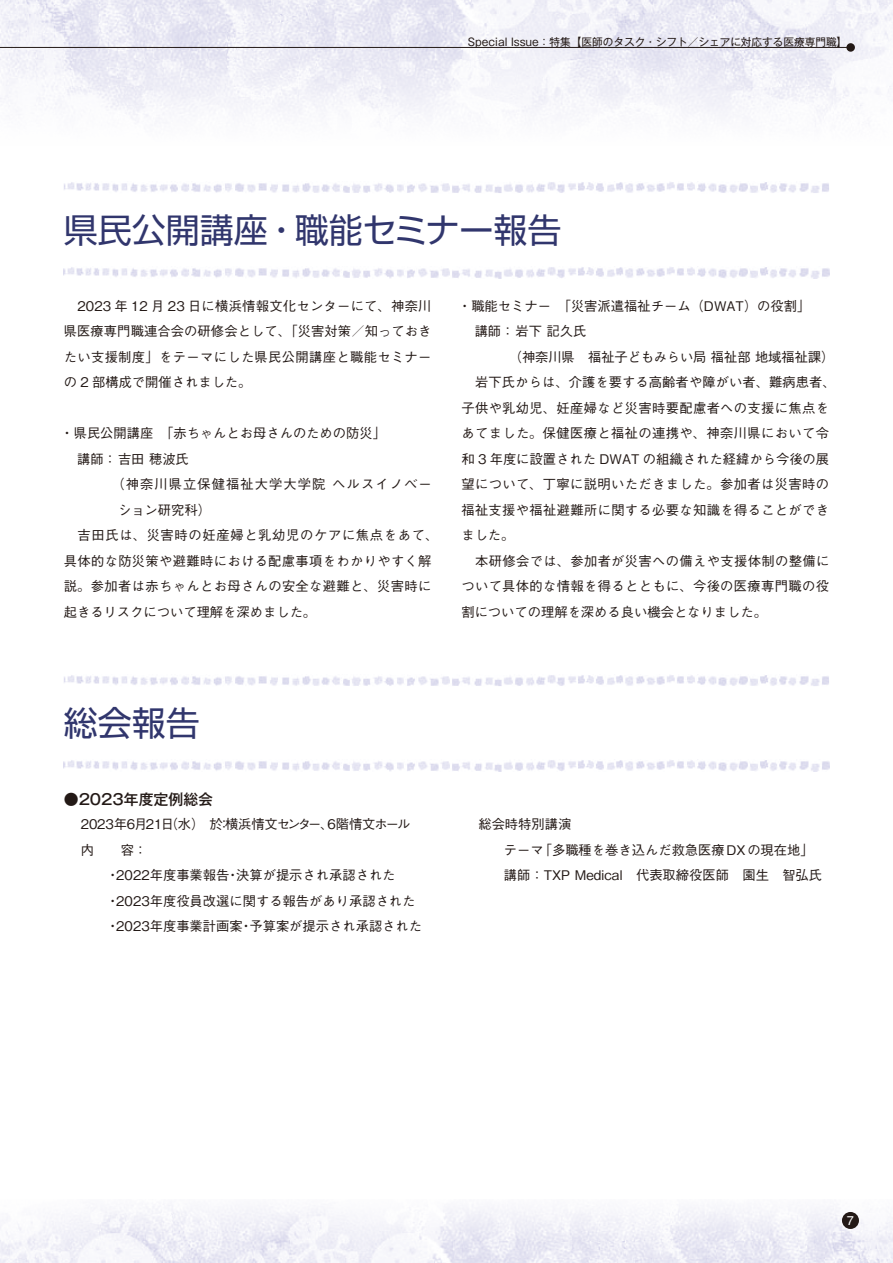
<style>
.page{position:relative;width:893px;height:1263px;background:#fff}
.page>*{position:absolute;margin:0;border:0;box-sizing:border-box;transform-origin:0 0}
.t1{font:34.05px "Shin Go Pr 6";color:#31366d}
.t2{font:500 14.85px "Gothic MB101 Pr 6";color:#231916}
.t3{font:500 13.35px/25.5px "Gothic BBB Pr 6";letter-spacing:.005em;color:#231916}
.t4{font:500 13.35px "Gothic BBB Pr 6";letter-spacing:.025em;color:#231916}
.t5{font:500 13.35px "Gothic BBB Pr 6";letter-spacing:.03em;color:#231916}
.t6{font:500 13.35px/25.5px "Gothic BBB Pr 6";letter-spacing:-.015em;color:#231916}
.t7{font:500 13.35px "Gothic BBB Pr 6";letter-spacing:.05em;color:#231916}
.t8{font:500 13.35px "Gothic BBB Pr 6";letter-spacing:.08em;color:#231916}
.t9{font:12.75px "Helvetica";color:#fff}
.t10{font:10.65px "Gothic MB101 Pr 6";color:#231916}
</style>
<div class="page">
<img style="left:0;top:1205px;width:893px;height:58px">
<img style="left:0;top:0;width:893px;height:122px">
<hr style="left:0;top:47px;width:850px;height:1px;background:#231916">
<div style="left:846px;top:43px;width:9px;height:9px;background:#231916;border-radius:50%"></div>
<div style="left:842px;top:1212px;width:17px;height:17px;background:#231916;border-radius:50%"></div>
<img style="left:64px;top:675px;width:765px;height:11px">
<img style="left:64px;top:760px;width:765px;height:11px">
<img style="left:64px;top:182px;width:765px;height:11px">
<img style="left:64px;top:267px;width:765px;height:11px">
<p class="t10" style="left:468px;top:33px;width:381px">Special Issue：特集【医師のタスク・シフト／シェアに対応する医療専門職】</p>
<h1 class="t1" style="left:64px;top:202px;width:499px">県民公開講座・職能セミナー報告</h1>
<p class="t3" style="left:64px;top:292px;width:369px;text-align:justify;text-indent:14px">2023 年 12 月 23 日に横浜情報文化センターにて、神奈川県医療専門職連合会の研修会として、「災害対策／知っておきたい支援制度」をテーマにした県民公開講座と職能セミナーの 2 部構成で開催されました。</p>
<p class="t3" style="left:60px;top:420px;width:327px">・県民公開講座　「赤ちゃんとお母さんのための防災」　講師：吉田穂波氏</p>
<p class="t8" style="left:111px;top:473px;width:322px">（神奈川県立保健福祉大学大学院ヘルスイノベー</p>
<p class="t3" style="left:118px;top:496px;width:95px">ション研究科）</p>
<p class="t7" style="left:78px;top:524px;width:362px">吉田氏は、災害時の妊産婦と乳幼児のケアに焦点をあて、</p>
<p class="t4" style="left:64px;top:550px;width:369px">具体的な防災策や避難時における配慮事項をわかりやすく解</p>
<p class="t5" style="left:64px;top:575px;width:369px">説。参加者は赤ちゃんとお母さんの安全な避難と、災害時に</p>
<p class="t3" style="left:64px;top:598px;width:254px">起きるリスクについて理解を深めました。</p>
<p class="t3" style="left:458px;top:292px;width:354px">・職能セミナー　「災害派遣福祉チーム（DWAT）の役割」　講師：岩下記久氏</p>
<p class="t3" style="left:509px;top:343px;width:327px">（神奈川県　福祉子どもみらい局福祉部地域福祉課）</p>
<p class="t3" style="left:475px;top:369px;width:362px">岩下氏からは、介護を要する高齢者や障がい者、難病患者、</p>
<p class="t4" style="left:461px;top:397px;width:369px">子供や乳幼児、妊産婦など災害時要配慮者への支援に焦点を</p>
<p class="t5" style="left:461px;top:422px;width:369px">あてました。保健医療と福祉の連携や、神奈川県において令</p>
<p class="t3" style="left:461px;top:445px;width:369px">和 3 年度に設置された DWAT の組織された経緯から今後の展</p>
<p class="t5" style="left:461px;top:473px;width:369px">望について、丁寧に説明いただきました。参加者は災害時の</p>
<p class="t4" style="left:461px;top:499px;width:369px">福祉支援や福祉避難所に関する必要な知識を得ることができ</p>
<p class="t3" style="left:461px;top:522px;width:55px">ました。</p>
<p class="t4" style="left:475px;top:550px;width:356px">本研修会では、参加者が災害への備えや支援体制の整備に</p>
<p class="t4" style="left:461px;top:575px;width:369px">ついて具体的な情報を得るとともに、今後の医療専門職の役</p>
<p class="t3" style="left:461px;top:598px;width:307px">割についての理解を深める良い機会となりました。</p>
<h1 class="t1" style="left:64px;top:695px;width:138px">総会報告</h1>
<p class="t2" style="left:64px;top:787px;width:151px">●2023年度定例総会</p>
<p class="t6" style="left:81px;top:810px;width:331px">2023年6月21日（水）　於：横浜情文センター、6階情文ホール内　　容：</p>
<p class="t3" style="left:106px;top:861px;width:317px">・2022年度事業報告・決算が提示され承認された・2023年度役員改選に関する報告があり承認された・2023年度事業計画案・予算案が提示され承認された</p>
<p class="t3" style="left:504px;top:810px;width:320px;text-indent:-26px">総会時特別講演<br>テーマ「多職種を巻き込んだ救急医療DXの現在地」講師：TXP Medical　代表取締役医師　園生　智弘氏</p>
<p class="t9" style="left:847px;top:1213px;width:9px">7</p>
</div>
